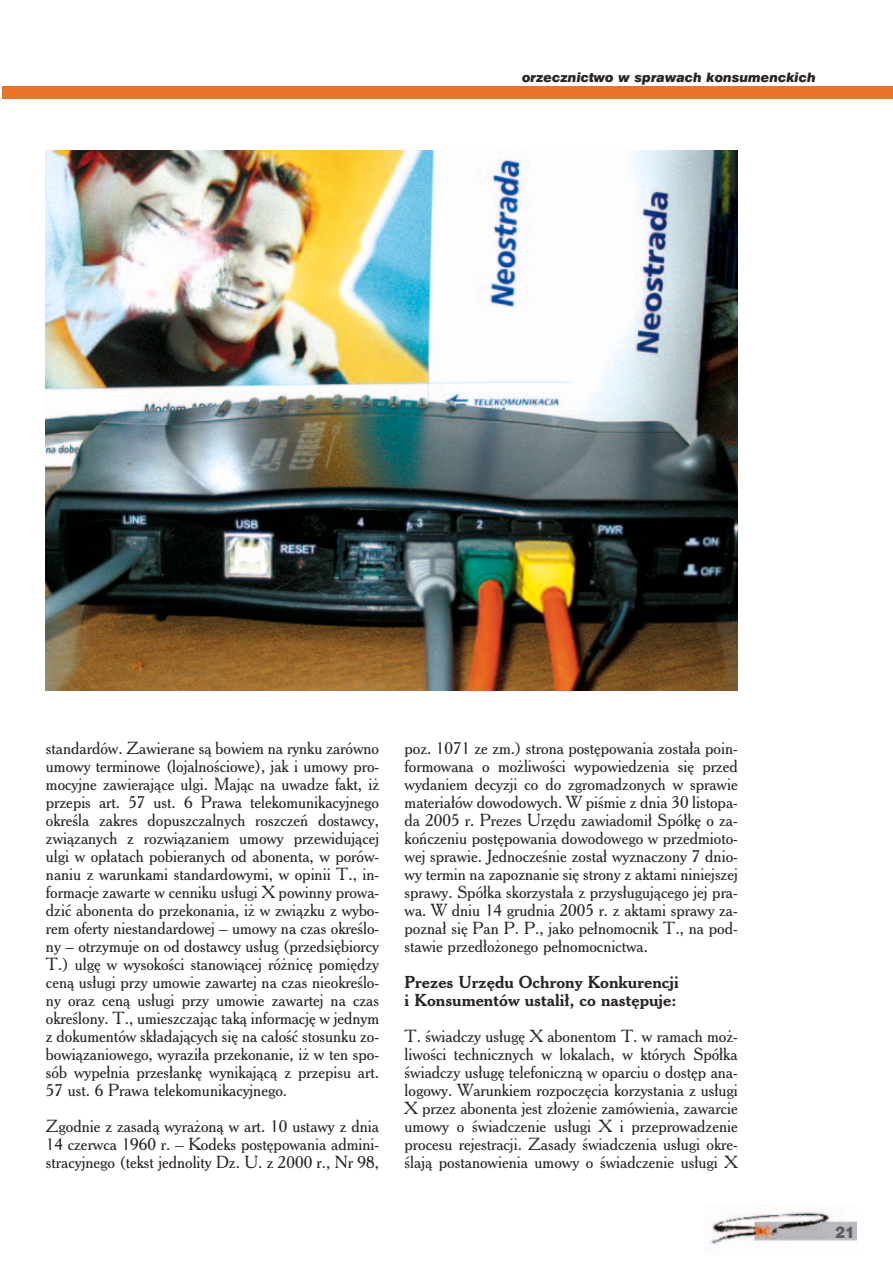
<style>
.page{position:relative;width:893px;height:1262px;background:#fff}
.page>*{position:absolute;margin:0;border:0;box-sizing:border-box;transform-origin:0 0}
.t1{font:15px/18px "Cheltenhm PL";color:#2a2524;text-align:justify}
.t2{font:700 15px/18px "Cheltenhm PL";color:#2a2524}
.t3{font:15px "Swis 721 Blk PL";color:#5e5b5e;scale:.92 1}
.t4{font:italic 12px "Swis 721 Blk PL";color:#2a2524}
</style>
<div class="page">
<div style="left:3px;top:86px;width:889px;height:13px;background:#eb7229"></div>
<img style="left:706px;top:1211px;width:151px;height:36px">
<img style="left:45px;top:151px;width:692px;height:539px">
<p class="t4" style="left:522px;top:72px;width:295px">orzecznictwo w sprawach konsumenckich</p>
<p class="t1" style="left:46px;top:740px;width:334px">standardów. Zawierane są bowiem na rynku zarówno umowy terminowe (lojalnościowe), jak i umowy pro&shy;mocyjne zawierające ulgi. Mając na uwadze fakt, iż przepis art. 57 ust. 6 Prawa telekomunikacyjnego określa zakres dopuszczalnych roszczeń dostawcy, związanych z rozwiązaniem umowy przewidującej ulgi w opłatach pobieranych od abonenta, w porów&shy;naniu z warunkami standardowymi, w opinii T., in&shy;formacje zawarte w cenniku usługi X powinny prowa&shy;dzić abonenta do przekonania, iż w związku z wybo&shy;rem oferty niestandardowej – umowy na czas określo&shy;ny – otrzymuje on od dostawcy usług (przedsiębiorcy T.) ulgę w wysokości stanowiącej różnicę pomiędzy ceną usługi przy umowie zawartej na czas nieokreślo&shy;ny oraz ceną usługi przy umowie zawartej na czas określony. T., umieszczając taką informację w jednym z dokumentów składających się na całość stosunku zo&shy;bowiązaniowego, wyraziła przekonanie, iż w ten spo&shy;sób wypełnia przesłankę wynikającą z przepisu art.<br>57 ust. 6 Prawa telekomunikacyjnego.</p>
<p class="t1" style="left:46px;top:1118px;width:334px">Zgodnie z zasadą wyrażoną w art. 10 ustawy z dnia 14 czerwca 1960 r. – Kodeks postępowania admini&shy;stracyjnego (tekst jednolity Dz. U. z 2000 r., Nr 98,</p>
<p class="t1" style="left:404px;top:740px;width:334px">poz. 1071 ze zm.) strona postępowania została poin&shy;formowana o możliwości wypowiedzenia się przed wydaniem decyzji co do zgromadzonych w sprawie materiałów dowodowych. W piśmie z dnia 30 listopa&shy;da 2005 r. Prezes Urzędu zawiadomił Spółkę o za&shy;kończeniu postępowania dowodowego w przedmioto&shy;wej sprawie. Jednocześnie został wyznaczony 7 dnio&shy;wy termin na zapoznanie się strony z aktami niniejszej sprawy. Spółka skorzystała z przysługującego jej pra&shy;wa. W dniu 14 grudnia 2005 r. z aktami sprawy za&shy;poznał się Pan P. P., jako pełnomocnik T., na pod&shy;stawie przedłożonego pełnomocnictwa.</p>
<p class="t2" style="left:404px;top:974px;width:275px">Prezes Urzędu Ochrony Konkurencji i Konsumentów ustalił, co następuje:</p>
<p class="t1" style="left:404px;top:1028px;width:334px">T. świadczy usługę X abonentom T. w ramach moż&shy;liwości technicznych w lokalach, w których Spółka świadczy usługę telefoniczną w oparciu o dostęp ana&shy;logowy. Warunkiem rozpoczęcia korzystania z usługi X przez abonenta jest złożenie zamówienia, zawarcie umowy o świadczenie usługi X i przeprowadzenie procesu rejestracji. Zasady świadczenia usługi okre&shy;ślają postanowienia umowy o świadczenie usługi X</p>
<p class="t3" style="left:835px;top:1225px;width:23px">21</p>
</div>
